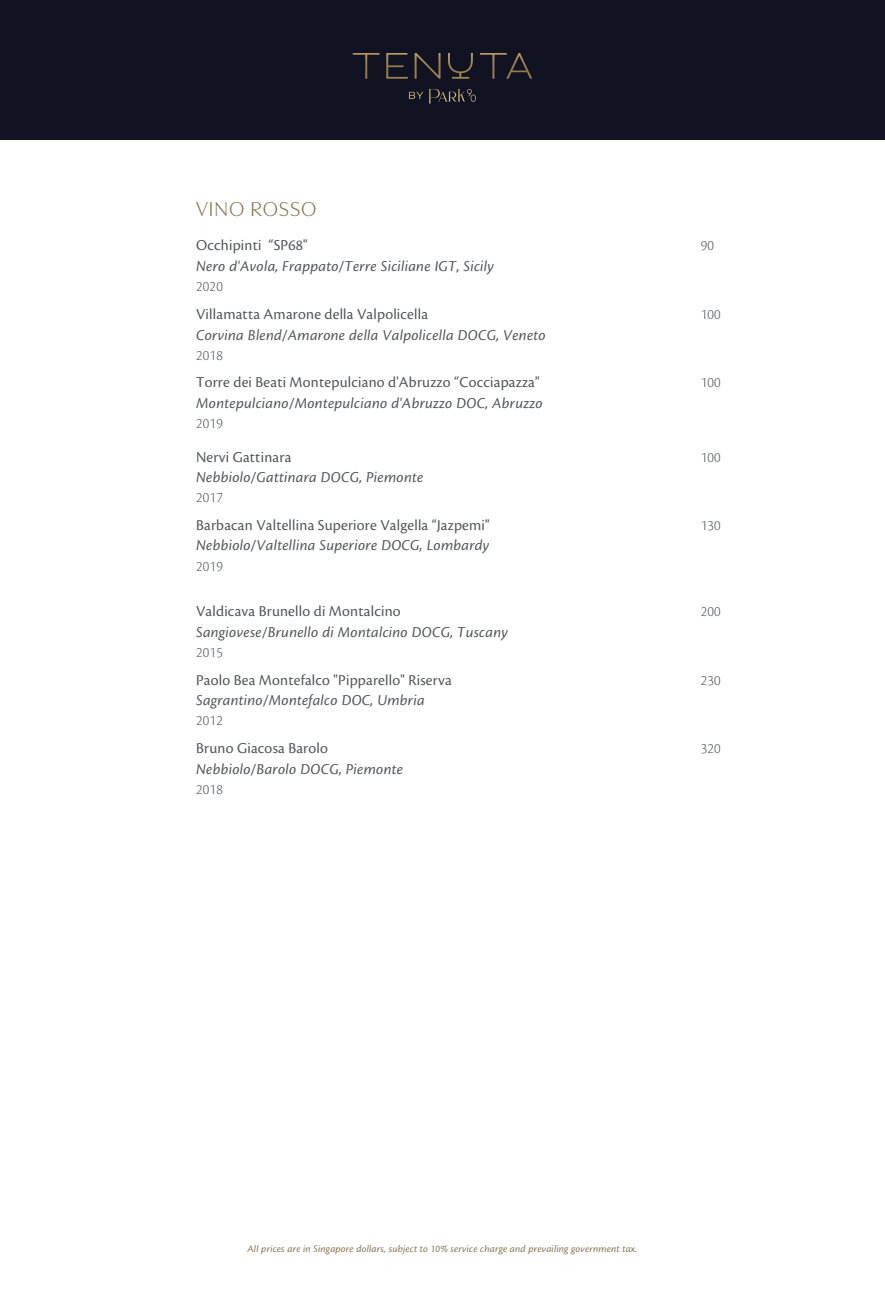
<style>
.page{position:relative;width:885px;height:1297px;background:#fff}
.page>*{position:absolute;margin:0;border:0;box-sizing:border-box;transform-origin:0 0}
.t1{font:21px "Utile Display";letter-spacing:.045em;color:#89744f}
.t2{font:italic 15.75px "Cronos Pro";letter-spacing:.015em;color:#54555a}
.t3{font:15.75px "Cronos Pro Subh";letter-spacing:.015em;color:#54555a}
.t4{font:15px "Cronos Pro Lt Subh";letter-spacing:.015em;color:#54555a}
.t5{font:italic 10.5px "Cronos Pro";letter-spacing:.015em;color:#86764f}
</style>
<div class="page">
<div style="left:0;top:0;width:885px;height:139px;background:#111222"></div>
<img style="left:353px;top:53px;width:179px;height:50px">
<h1 class="t1" style="left:196px;top:193px;width:122px">VINO ROSSO</h1>
<p class="t3" style="left:196px;top:236px;width:113px">Occhipinti “SP68"</p>
<p class="t2" style="left:196px;top:257px;width:299px">Nero d'Avola, Frappato/Terre Siciliane IGT, Sicily</p>
<p class="t4" style="left:196px;top:278px;width:28px">2020</p>
<p class="t3" style="left:196px;top:305px;width:233px">Villamatta Amarone della Valpolicella</p>
<p class="t2" style="left:196px;top:326px;width:351px">Corvina Blend/Amarone della Valpolicella DOCG, Veneto</p>
<p class="t4" style="left:196px;top:347px;width:28px">2018</p>
<p class="t3" style="left:196px;top:373px;width:345px">Torre dei Beati Montepulciano d'Abruzzo “Cocciapazza"</p>
<p class="t2" style="left:196px;top:394px;width:348px">Montepulciano/Montepulciano d'Abruzzo DOC, Abruzzo</p>
<p class="t4" style="left:196px;top:414px;width:28px">2019</p>
<p class="t3" style="left:196px;top:448px;width:97px">Nervi Gattinara</p>
<p class="t2" style="left:196px;top:468px;width:229px">Nebbiolo/Gattinara DOCG, Piemonte</p>
<p class="t4" style="left:196px;top:489px;width:28px">2017</p>
<p class="t3" style="left:196px;top:516px;width:295px">Barbacan Valtellina Superiore Valgella “Jazpemi"</p>
<p class="t2" style="left:196px;top:536px;width:295px">Nebbiolo/Valtellina Superiore DOCG, Lombardy</p>
<p class="t4" style="left:196px;top:557px;width:28px">2019</p>
<p class="t3" style="left:196px;top:602px;width:206px">Valdicava Brunello di Montalcino</p>
<p class="t2" style="left:196px;top:623px;width:313px">Sangiovese/Brunello di Montalcino DOCG, Tuscany</p>
<p class="t4" style="left:196px;top:644px;width:28px">2015</p>
<p class="t3" style="left:196px;top:671px;width:257px">Paolo Bea Montefalco "Pipparello" Riserva</p>
<p class="t2" style="left:196px;top:691px;width:230px">Sagrantino/Montefalco DOC, Umbria</p>
<p class="t4" style="left:196px;top:712px;width:28px">2012</p>
<p class="t3" style="left:196px;top:739px;width:133px">Bruno Giacosa Barolo</p>
<p class="t2" style="left:196px;top:760px;width:208px">Nebbiolo/Barolo DOCG, Piemonte</p>
<p class="t4" style="left:196px;top:780px;width:28px">2018</p>
<p class="t4" style="left:700px;top:237px;width:15px">90</p>
<p class="t4" style="left:700px;top:306px;width:21px">100</p>
<p class="t4" style="left:700px;top:374px;width:21px">100</p>
<p class="t4" style="left:700px;top:448px;width:21px">100</p>
<p class="t4" style="left:700px;top:517px;width:21px">130</p>
<p class="t4" style="left:700px;top:603px;width:21px">200</p>
<p class="t4" style="left:700px;top:671px;width:21px">230</p>
<p class="t4" style="left:700px;top:740px;width:21px">320</p>
<p class="t5" style="left:247px;top:1243px;width:391px">All prices are in Singapore dollars, subject to 10% service charge and prevailing government tax.</p>
</div>
